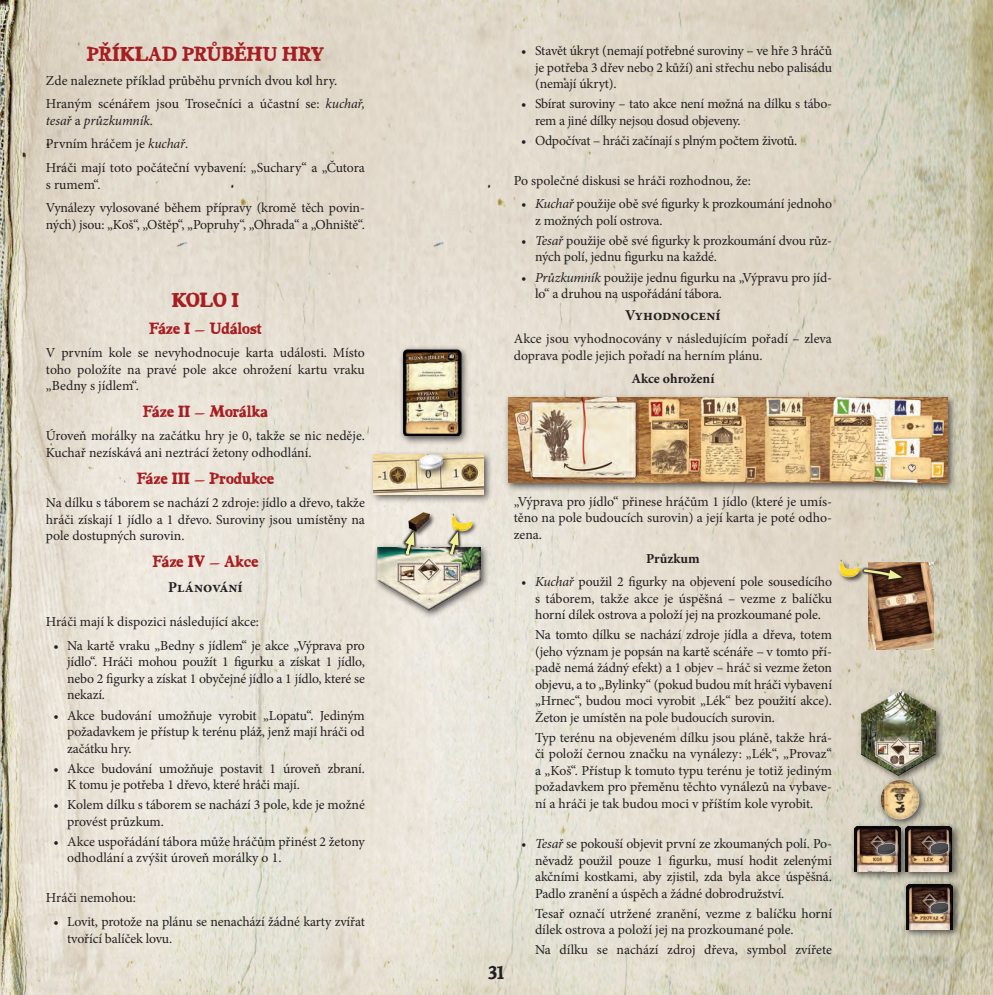
<style>
.page{position:relative;width:993px;height:995px;background:#fff}
.page>*{position:absolute;margin:0;border:0;box-sizing:border-box;transform-origin:0 0}
.NADPIS_1{font:20px "Bountifl";letter-spacing:-.015em;color:#a71d21}
.t1{font:18.75px "Bountifl";color:#231f20}
.nadpis2{font:16.25px "Bountifl";letter-spacing:-.015em;color:#a71d21}
.INSTRUKCE{font:700 15px "Minion Pro";color:#231f20}
.hasła{font:700 15px "Minion Pro";color:#231f20}
.wypunktowanie_trzeci{font:13.75px/16.5px "Minion Pro";letter-spacing:-.01em;color:#231f20}
.INSTRUKCE-2{font:13.75px/16.5px "Minion Pro";color:#231f20}
.wypunktowanie_w_przy{font:13.75px/16.5px "Minion Pro";letter-spacing:-.01em;color:#231f20}
.INSTRUKCE-3{font:700 13.75px "Minion Pro";color:#231f20}
.s1{font-style:italic}
.s2{font-family:"EFN Handy";font-weight:700;font-size:15px;color:#ad1e22}
</style>
<div class="page">
<img style="left:0;top:0;width:993px;height:994px">
<div style="left:399px;top:345px;width:70px;height:100px;background:#231f20;opacity:.75"></div>
<img style="left:402px;top:348px;width:59px;height:88px">
<div style="left:369px;top:450px;width:124px;height:53px;background:#231f20;opacity:.75"></div>
<img style="left:374px;top:455px;width:110px;height:39px">
<div style="left:415px;top:451px;width:37px;height:28px;background:#231f20;opacity:.75"></div>
<img style="left:416px;top:455px;width:29px;height:15px">
<div style="left:373px;top:543px;width:116px;height:76px;background:#231f20;opacity:.75"></div>
<img style="left:377px;top:547px;width:103px;height:63px">
<div style="left:451px;top:512px;width:27px;height:25px;background:#231f20;opacity:.75"></div>
<img style="left:451px;top:511px;width:21px;height:20px">
<div style="left:408px;top:512px;width:27px;height:25px;background:#231f20;opacity:.75"></div>
<img style="left:408px;top:510px;width:22px;height:22px">
<svg style="left:402px;top:528px;width:16px;height:28px"></svg>
<svg style="left:405px;top:531px;width:9px;height:26px"></svg>
<svg style="left:446px;top:528px;width:16px;height:28px"></svg>
<svg style="left:449px;top:531px;width:10px;height:26px"></svg>
<div style="left:504px;top:393px;width:452px;height:99px;background:#231f20;opacity:.75"></div>
<img style="left:508px;top:397px;width:439px;height:86px">
<img style="left:868px;top:562px;width:65px;height:87px">
<div style="left:857px;top:687px;width:88px;height:96px;background:#231f20;opacity:.75"></div>
<img style="left:861px;top:690px;width:74px;height:85px">
<div style="left:876px;top:776px;width:52px;height:51px;background:#231f20;opacity:.75"></div>
<img style="left:879px;top:778px;width:42px;height:42px">
<div style="left:849px;top:822px;width:61px;height:58px;background:#231f20;opacity:.75"></div>
<img style="left:854px;top:826px;width:46px;height:45px">
<div style="left:901px;top:822px;width:60px;height:58px;background:#231f20;opacity:.75"></div>
<img style="left:905px;top:826px;width:46px;height:45px">
<div style="left:902px;top:879px;width:60px;height:59px;background:#231f20;opacity:.75"></div>
<img style="left:906px;top:884px;width:47px;height:45px">
<svg style="left:874px;top:840px;width:25px;height:17px"></svg>
<img style="left:875px;top:843px;width:23px;height:11px">
<div style="left:838px;top:558px;width:27px;height:25px;background:#231f20;opacity:.75"></div>
<img style="left:838px;top:557px;width:22px;height:20px">
<svg style="left:860px;top:566px;width:45px;height:17px"></svg>
<svg style="left:862px;top:568px;width:40px;height:11px"></svg>
<svg style="left:927px;top:839px;width:25px;height:18px"></svg>
<img style="left:928px;top:842px;width:22px;height:12px">
<svg style="left:927px;top:899px;width:25px;height:17px"></svg>
<img style="left:928px;top:902px;width:22px;height:11px">
<p class="NADPIS_1" style="left:86px;top:41px;width:239px">PŘÍKLAD PRŮBĚHU HRY</p>
<p class="INSTRUKCE-2" style="left:46px;top:72px;width:293px">Zde naleznete příklad průběhu prvních dvou kol hry.</p>
<p class="INSTRUKCE-2" style="left:46px;top:96px;width:320px">Hraným scénářem jsou Trosečníci a účastní se: <span class="s1">kuchař, tesař</span> a <span class="s1">průzkumník</span>.</p>
<p class="INSTRUKCE-2" style="left:46px;top:136px;width:144px">Prvním hráčem je <span class="s1">kuchař</span>.</p>
<p class="INSTRUKCE-2" style="left:46px;top:159px;width:320px">Hráči mají toto počáteční vybavení: „Suchary“ a „Čutora s rumem“.</p>
<p class="INSTRUKCE-2" style="left:46px;top:199px;width:320px">Vynálezy vylosované během přípravy (kromě těch povin&shy;ných) jsou: „Koš“, „Oštěp“, „Popruhy“, „Ohrada“ a „Ohniště“.</p>
<p class="NADPIS_1" style="left:171px;top:287px;width:69px">KOLO I</p>
<p class="nadpis2" style="left:149px;top:317px;width:115px">Fáze I <span class="s2">–</span> Událost</p>
<p class="INSTRUKCE-2" style="left:46px;top:344px;width:320px;text-align:justify">V prvním kole se nevyhodnocuje karta události. Místo toho položíte na pravé pole akce ohrožení kartu vraku „Bedny s jídlem“.</p>
<p class="nadpis2" style="left:143px;top:400px;width:127px">Fáze II <span class="s2">–</span> Morálka</p>
<p class="INSTRUKCE-2" style="left:46px;top:428px;width:320px">Úroveň morálky na začátku hry je 0, takže se nic neděje.<br>Kuchař nezískává ani neztrácí žetony odhodlání.</p>
<p class="nadpis2" style="left:136px;top:467px;width:140px">Fáze III <span class="s2">–</span> Produkce</p>
<p class="INSTRUKCE-2" style="left:46px;top:494px;width:320px;text-align:justify">Na dílku s táborem se nachází 2 zdroje: jídlo a dřevo, takže hráči získají 1 jídlo a 1 dřevo. Suroviny jsou umístěny na pole dostupných surovin.</p>
<p class="nadpis2" style="left:152px;top:550px;width:108px">Fáze IV <span class="s2">–</span> Akce</p>
<p class="hasła" style="left:168px;top:576px;width:76px">Plánování</p>
<p class="INSTRUKCE-2" style="left:46px;top:613px;width:215px">Hráči mají k dispozici následující akce:</p>
<p class="wypunktowanie_w_przy" style="left:67px;top:637px;width:299px;text-align:justify;text-indent:-14px">• Na kartě vraku „Bedny s jídlem“ je akce „Výprava pro jídlo“. Hráči mohou použít 1 figurku a získat 1 jídlo, nebo 2 figurky a získat 1 obyčejné jídlo a 1 jídlo, které se nekazí.</p>
<p class="wypunktowanie_w_przy" style="left:67px;top:707px;width:299px;text-align:justify;text-indent:-14px">• Akce budování umožňuje vyrobit „Lopatu“. Jediným požadavkem je přístup k terénu pláž, jenž mají hráči od začátku hry.</p>
<p class="wypunktowanie_w_przy" style="left:67px;top:760px;width:299px;text-indent:-14px">• Akce budování umožňuje postavit 1 úroveň zbraní.<br>K tomu je potřeba 1 dřevo, které hráči mají.</p>
<p class="wypunktowanie_w_przy" style="left:67px;top:796px;width:299px;text-indent:-14px">• Kolem dílku s táborem se nachází 3 pole, kde je možné provést průzkum.</p>
<p class="wypunktowanie_w_przy" style="left:67px;top:833px;width:299px;text-indent:-14px">• Akce uspořádání tábora může hráčům přinést 2 žetony odhodlání a zvýšit úroveň morálky o 1.</p>
<p class="INSTRUKCE-2" style="left:46px;top:889px;width:92px">Hráči nemohou:</p>
<p class="wypunktowanie_trzeci" style="left:67px;top:913px;width:299px;text-indent:-14px">• Lovit, protože na plánu se nenachází žádné karty zvířat tvořící balíček lovu.</p>
<p class="wypunktowanie_trzeci" style="left:535px;top:42px;width:298px;text-align:justify;text-indent:-14px">• Stavět úkryt (nemají potřebné suroviny – ve hře 3 hráčů je potřeba 3 dřev nebo 2 kůží) ani střechu nebo palisádu (nemají úkryt).</p>
<p class="wypunktowanie_trzeci" style="left:535px;top:95px;width:298px;text-indent:-14px">• Sbírat suroviny – tato akce není možná na dílku s tábo&shy;rem a jiné dílky nejsou dosud objeveny.</p>
<p class="wypunktowanie_trzeci" style="left:521px;top:132px;width:277px">• Odpočívat – hráči začínají s plným počtem životů.</p>
<p class="INSTRUKCE-2" style="left:514px;top:172px;width:239px">Po společné diskusi se hráči rozhodnou, že:</p>
<p class="wypunktowanie_trzeci" style="left:535px;top:196px;width:298px;text-indent:-14px"><span class="s1">• Kuchař</span> použije obě své figurky k prozkoumání jednoho z možných polí ostrova.</p>
<p class="wypunktowanie_trzeci" style="left:535px;top:232px;width:298px;text-indent:-14px"><span class="s1">• Tesař</span> použije obě své figurky k prozkoumání dvou růz&shy;ných polí, jednu figurku na každé.</p>
<p class="wypunktowanie_trzeci" style="left:535px;top:269px;width:298px;text-indent:-14px"><span class="s1">• Průzkumník</span> použije jednu figurku na „Výpravu pro jíd&shy;lo“ a druhou na uspořádání tábora<span class="s1">.</span></p>
<p class="INSTRUKCE" style="left:625px;top:304px;width:97px">Vyhodnocení</p>
<p class="INSTRUKCE-2" style="left:514px;top:330px;width:320px">Akce jsou vyhodnocovány v následujícím pořadí – zleva doprava podle jejich pořadí na herním plánu.</p>
<p class="INSTRUKCE-3" style="left:631px;top:369px;width:85px">Akce ohrožení</p>
<h2 class="t1" style="left:488px;top:960px;width:18px">31</h2>
<p class="INSTRUKCE-2" style="left:514px;top:493px;width:320px;text-align:justify">„Výprava pro jídlo“ přinese hráčům 1 jídlo (které je umís&shy;těno na pole budoucích surovin) a její karta je poté odho&shy;zena.</p>
<p class="INSTRUKCE-3" style="left:646px;top:548px;width:55px">Průzkum</p>
<p class="wypunktowanie_trzeci" style="left:535px;top:573px;width:298px;text-align:justify;text-indent:-14px"><span class="s1">• Kuchař</span> použil 2 figurky na objevení pole sousedícího s táborem, takže akce je úspěšná – vezme z balíčku horní dílek ostrova a položí jej na prozkoumané pole.</p>
<p class="wypunktowanie_trzeci" style="left:535px;top:626px;width:298px;text-align:justify">Na tomto dílku se nachází zdroje jídla a dřeva, totem (jeho význam je popsán na kartě scénáře – v tomto pří&shy;padě nemá žádný efekt) a 1 objev – hráč si vezme žeton objevu, a to „Bylinky“ (pokud budou mít hráči vybavení „Hrnec“, budou moci vyrobit „Lék“ bez použití akce).<br>Žeton je umístěn na pole budoucích surovin.</p>
<p class="wypunktowanie_trzeci" style="left:535px;top:729px;width:298px;text-align:justify">Typ terénu na objeveném dílku jsou pláně, takže hrá&shy;či položí černou značku na vynálezy: „Lék“, „Provaz“ a „Koš“. Přístup k tomuto typu terénu je totiž jediným požadavkem pro přeměnu těchto vynálezů na vybave&shy;ní a hráči je tak budou moci v příštím kole vyrobit.</p>
<p class="wypunktowanie_trzeci" style="left:535px;top:835px;width:298px;text-align:justify;text-indent:-14px"><span class="s1">• Tesař</span> se pokouší objevit první ze zkoumaných polí. Po&shy;něvadž použil pouze 1 figurku, musí hodit zelenými akčními kostkami, aby zjistil, zda byla akce úspěšná.<br>Padlo zranění a úspěch a žádné dobrodružství.</p>
<p class="wypunktowanie_trzeci" style="left:535px;top:904px;width:298px">Tesař označí utržené zranění, vezme z balíčku horní dílek ostrova a položí jej na prozkoumané pole.</p>
<p class="wypunktowanie_trzeci" style="left:535px;top:941px;width:298px">Na dílku se nachází zdroj dřeva, symbol zvířete</p>
</div>
